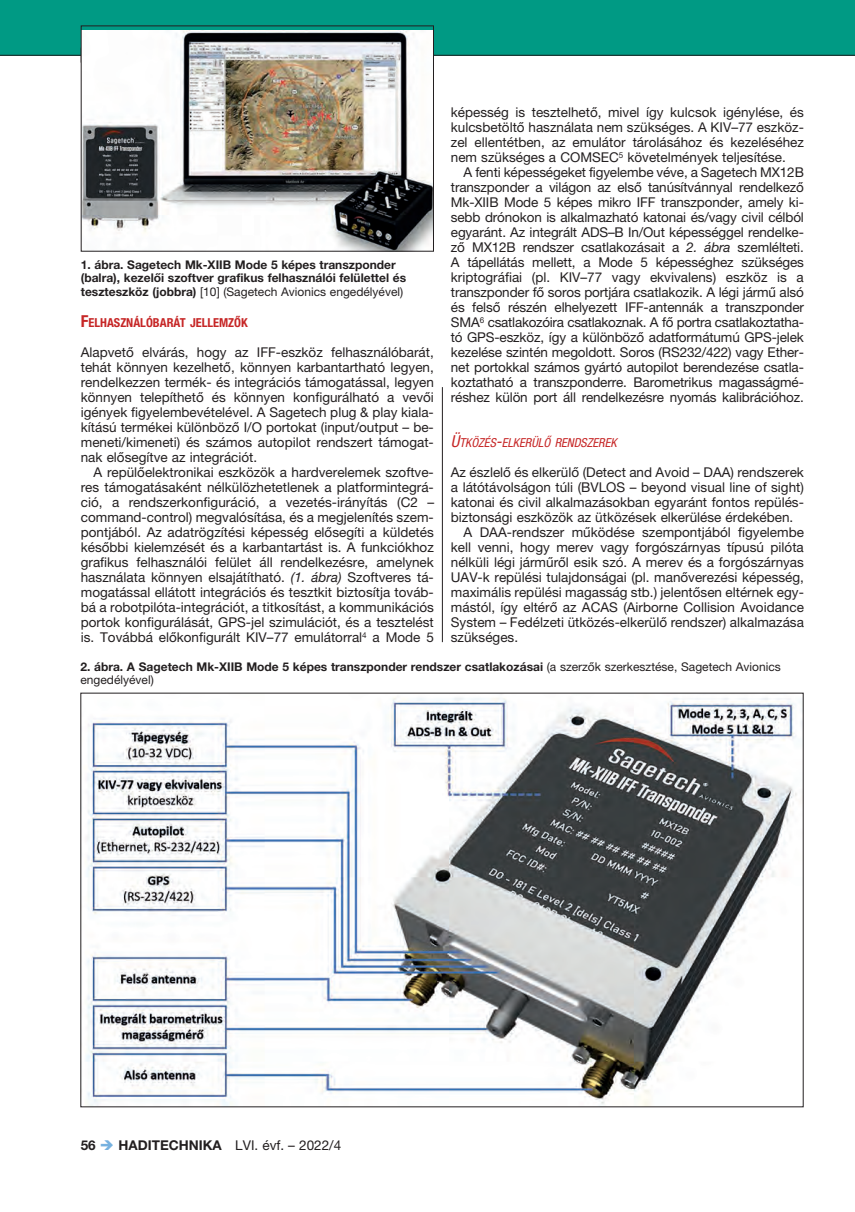
<style>
.page{position:relative;width:855px;height:1212px;background:#fff}
.page>*{position:absolute;margin:0;border:0;box-sizing:border-box;transform-origin:0 0}
.t1{font:13.5px/15px "Helvetica Neue LT Pro";color:#231f20;text-align:justify}
.t2{font:italic condensed 12.3px "Helvetica Neue LT Pro";color:#c62626}
.t3{font:700 condensed 12.3px "Helvetica Neue LT Pro";color:#c62626}
.t4{font:700 12px/13.5px "Helvetica Neue LT Pro";color:#231f20}
.s1{font-style:italic}
.s2{font-size:16.5px}
.s3{font-weight:400}
.s4{font-weight:700}
.s5{color:#76b1df}
</style>
<div class="page">
<div style="left:0;top:0;width:855px;height:55px;background:#009a84"></div>
<hr style="left:0;top:55px;width:855px;height:1px;background:#231f20">
<img style="left:86px;top:698px;width:711px;height:407px">
<img style="left:83px;top:30px;width:349px;height:220px">
<hr style="left:442px;top:387px;width:1px;height:255px;background:#231f20">
<p class="t1" style="left:451px;top:105px;width:354px">képesség is tesztelhető, mivel így kulcsok igénylése, és kulcsbetöltő használata nem szükséges. A KIV–77 eszköz&shy;zel ellentétben, az emulátor tárolásához és kezeléséhez nem szükséges a COMSEC<sup>5</sup> követelmények teljesítése.</p>
<p class="t1" style="left:451px;top:165px;width:354px;text-indent:13px">A fenti képességeket figyelembe véve, a Sagetech MX12B transzponder a világon az első tanúsítvánnyal rendelkező Mk-XIIB Mode 5 képes mikro IFF transzponder, amely ki&shy;sebb drónokon is alkalmazható katonai és/vagy civil célból egyaránt. Az integrált ADS–B In/Out képességgel rendelke&shy;ző MX12B rendszer csatlakozásait a <span class="s1">2. ábra</span> szemlélteti.<br>A tápellátás mellett, a Mode 5 képességhez szükséges kriptográfiai (pl. KIV–77 vagy ekvivalens) eszköz is a transzponder fő soros portjára csatlakozik. A légi jármű alsó és felső részén elhelyezett IFF-antennák a transzponder SMA<sup>6</sup> csatlakozóira csatlakoznak. A fő portra csatlakoztatha&shy;tó GPS-eszköz, így a különböző adatformátumú GPS-jelek kezelése szintén megoldott. Soros (RS232/422) vagy Ether&shy;net portokkal számos gyártó autopilot berendezése csatla&shy;koztatható a transzponderre. Barometrikus magasságmé&shy;réshez külön port áll rendelkezésre nyomás kalibrációhoz.</p>
<p class="t2" style="left:451px;top:436px;width:167px"><span class="s2">Ü</span>TKÖZÉS<span class="s2">-</span>ELKERÜLŐ RENDSZEREK</p>
<p class="t1" style="left:451px;top:465px;width:354px">Az észlelő és elkerülő (Detect and Avoid – DAA) rendszerek</p>
<p class="t1" style="left:451px;top:480px;width:354px">a látótávolságon túli (BVLOS – beyond visual line of sight)</p>
<p class="t1" style="left:451px;top:495px;width:354px">katonai és civil alkalmazásokban egyaránt fontos repülés-</p>
<p class="t1" style="left:451px;top:510px;width:344px">biztonsági eszközök az ütközések elkerülése érdekében.</p>
<p class="t1" style="left:463px;top:525px;width:342px">A DAA-rendszer működése szempontjából figyelembe</p>
<p class="t1" style="left:451px;top:540px;width:354px">kell venni, hogy merev vagy forgószárnyas típusú pilóta</p>
<p class="t1" style="left:451px;top:555px;width:354px">nélküli légi járműről esik szó. A merev és a forgószárnyas</p>
<p class="t1" style="left:451px;top:570px;width:354px">UAV-k repülési tulajdonságai (pl. manőverezési képesség,</p>
<p class="t1" style="left:451px;top:585px;width:354px">maximális repülési magasság stb.) jelentősen eltérnek egy-</p>
<p class="t1" style="left:451px;top:600px;width:354px">mástól, így eltérő az ACAS (Airborne Collision Avoidance</p>
<p class="t1" style="left:451px;top:615px;width:354px">System – Fedélzeti ütközés-elkerülő rendszer) alkalmazása</p>
<p class="t1" style="left:451px;top:630px;width:69px">szükséges.</p>
<p class="t4" style="left:80px;top:659px;width:702px">2. ábra. A Sagetech Mk-XIIB Mode 5 képes transzponder rendszer csatlakozásai <span class="s3">(a szerzők szerkesztése, Sagetech Avionics engedélyével)</span></p>
<p class="t4" style="left:81px;top:257px;width:327px">1. ábra. Sagetech Mk-XIIB Mode 5 képes transzponder (balra), kezelői szoftver grafikus felhasználói felülettel és teszteszköz (jobbra) <span class="s3">[10] (Sagetech Avionics engedélyével)</span></p>
<p class="t3" style="left:81px;top:315px;width:168px"><span class="s2">F</span>ELHASZNÁLÓBARÁT JELLEMZŐK</p>
<p class="t1" style="left:81px;top:345px;width:354px">Alapvető elvárás, hogy az IFF-eszköz felhasználóbarát, tehát könnyen kezelhető, könnyen karbantartható legyen, rendelkezzen termék- és integrációs támogatással, legyen könnyen telepíthető és könnyen konfigurálható a vevői igények figyelembevételével. A Sagetech plug &amp; play kiala&shy;kítású termékei különböző I/O portokat (input/output – be&shy;meneti/kimeneti) és számos autopilot rendszert támogat&shy;nak elősegítve az integrációt.</p>
<p class="t1" style="left:81px;top:465px;width:355px;text-indent:13px">A repülőelektronikai eszközök a hardverelemek szoftve&shy;res támogatásaként nélkülözhetetlenek a platformintegrá&shy;ció, a rendszerkonfiguráció, a vezetés-irányítás (C2 – command-control) megvalósítása, és a megjelenítés szem&shy;pontjából. Az adatrögzítési képesség elősegíti a küldetés későbbi kielemzését és a karbantartást is. A funkciókhoz grafikus felhasználói felület áll rendelkezésre, amelynek használata könnyen elsajátítható. <span class="s1">(1. ábra)</span> Szoftveres tá&shy;mogatással ellátott integrációs és tesztkit biztosítja továb&shy;bá a robotpilóta-integrációt, a titkosítást, a kommunikációs portok konfigurálását, GPS-jel szimulációt, és a tesztelést is. Továbbá előkonfigurált KIV–77 emulátorral<sup>4</sup> a Mode 5</p>
<p class="t1" style="left:81px;top:1137px;width:262px"><span class="s4">56</span> <span class="s5">➔</span> <span class="s4">HADITECHNIKA</span> LVI. évf. – 2022/4</p>
</div>
